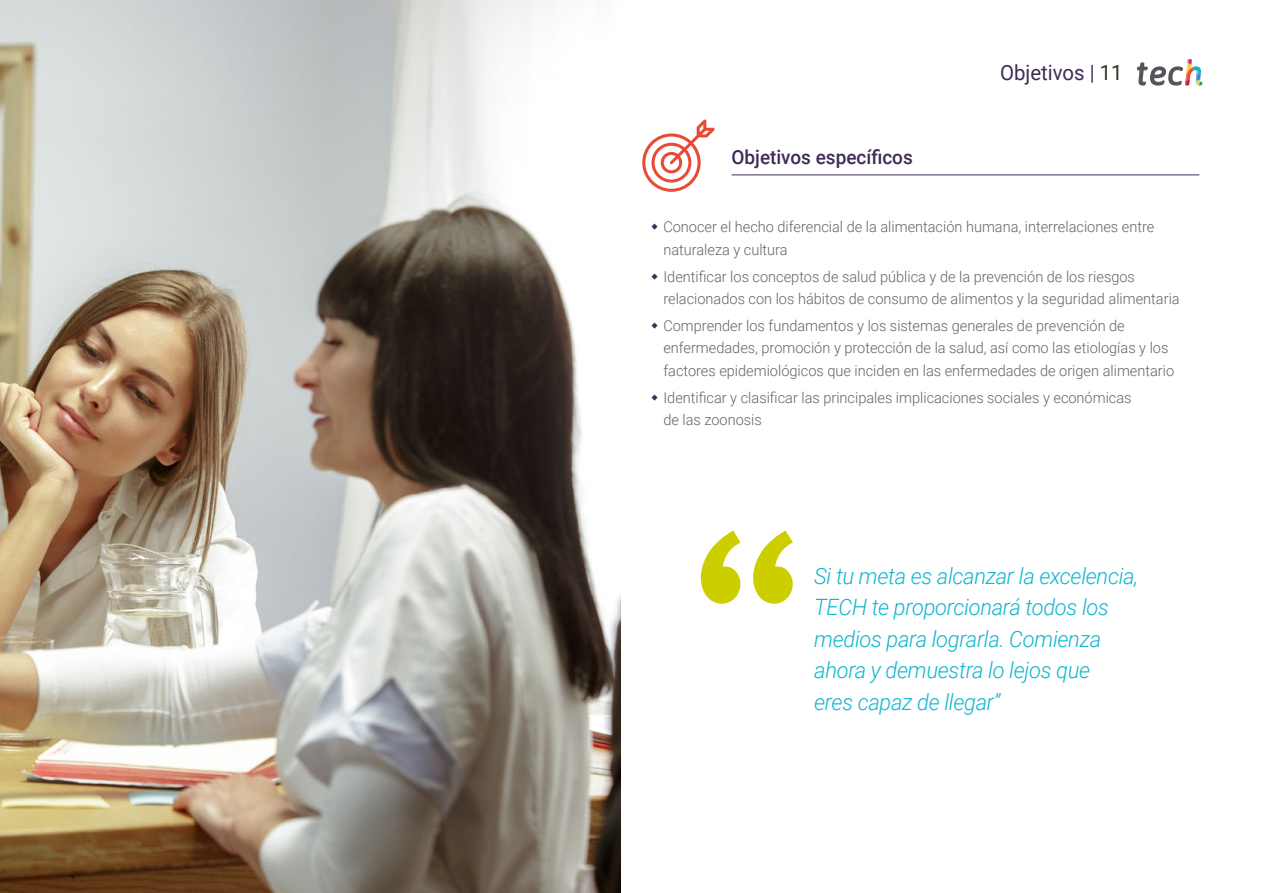
<style>
.page{position:relative;width:1263px;height:893px;background:#fff}
.page>*{position:absolute;margin:0;border:0;box-sizing:border-box;transform-origin:0 0}
.t1{font:italic 300 22.5px/31.5px "Roboto";letter-spacing:-.015em;color:#0fb6cf}
.t2{font:21px "Roboto";color:#3e2b56}
.t3{font:500 19.5px "Roboto";color:#3e2b56}
.t4{font:300 15px/22.5px "Roboto";color:#61646a}
.s1{color:#312e20}
</style>
<div class="page">
<hr style="left:732px;top:174px;width:467px;height:1px;background:#3e2b56">
<svg style="left:642px;top:119px;width:73px;height:73px"></svg>
<img style="left:0;top:0;width:621px;height:893px">
<svg style="left:1137px;top:59px;width:65px;height:27px"></svg>
<svg style="left:701px;top:530px;width:92px;height:74px"></svg>
<h3 class="t3" style="left:732px;top:144px;width:183px">Objetivos específicos</h3>
<h2 class="t2" style="left:1000px;top:57px;width:124px">Objetivos | <span class="s1">11</span></h2>
<p class="t4" style="left:663px;top:215px;width:492px">Conocer el hecho diferencial de la alimentación humana, interrelaciones entre naturaleza y cultura</p>
<p class="t4" style="left:663px;top:264px;width:518px">Identificar los conceptos de salud pública y de la prevención de los riesgos relacionados con los hábitos de consumo de alimentos y la seguridad alimentaria</p>
<p class="t4" style="left:663px;top:314px;width:512px">Comprender los fundamentos y los sistemas generales de prevención de enfermedades, promoción y protección de la salud, así como las etiologías y los factores epidemiológicos que inciden en las enfermedades de origen alimentario</p>
<p class="t4" style="left:663px;top:385px;width:470px">Identificar y clasificar las principales implicaciones sociales y económicas de las zoonosis</p>
<h1 class="t1" style="left:814px;top:559px;width:326px">Si tu meta es alcanzar la excelencia,<br>TECH te proporcionará todos los medios para lograrla. Comienza ahora y demuestra lo lejos que<br>eres capaz de llegar”</h1>
</div>
